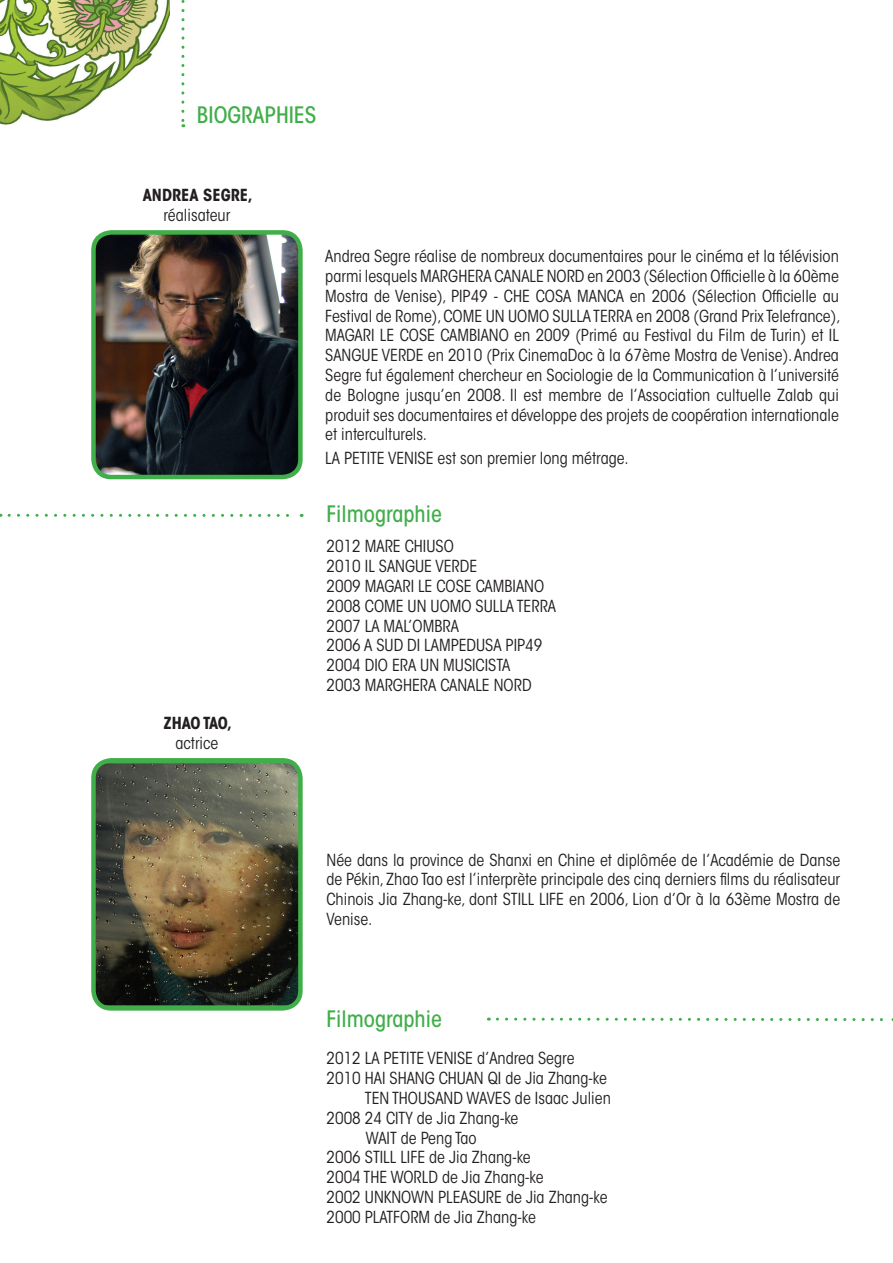
<style>
.page{position:relative;width:893px;height:1263px;background:#fff}
.page>*{position:absolute;margin:0;border:0;box-sizing:border-box;transform-origin:0 0}
.t1{font:500 condensed 22.5px "ITC Avant Garde Std";color:#40ae49}
.t2{font:condensed 16.5px/19.8px "ITC Avant Garde Std";color:#231f20;text-align:justify}
.t3{font:700 condensed 16.5px/19.8px "ITC Avant Garde Std";color:#231f20;text-align:center}
.s1{font-weight:400}
</style>
<div class="page">
<svg style="left:181px;top:0;width:4px;height:127px"></svg>
<img style="left:96px;top:235px;width:202px;height:239px">
<div style="left:91px;top:230px;width:212px;height:249px;border:4px solid #40ae49;border-radius:18px"></div>
<img style="left:96px;top:763px;width:202px;height:242px">
<div style="left:91px;top:758px;width:212px;height:253px;border:4px solid #40ae49;border-radius:18px"></div>
<svg style="left:9px;top:514px;width:293px;height:3px"></svg>
<img style="left:0;top:0;width:169px;height:125px">
<svg style="left:488px;top:1017px;width:405px;height:4px"></svg>
<p class="t1" style="left:197px;top:101px;width:121px">BIOGRAPHIES</p>
<p class="t3" style="left:143px;top:185px;width:112px">ANDREA SEGRE, <span class="s1">réalisateur</span></p>
<p class="t3" style="left:163px;top:713px;width:70px">ZHAO TAO,</p>
<p class="t2" style="left:175px;top:733px;width:44px">actrice</p>
<p class="t2" style="left:325px;top:246px;width:517px">Andrea Segre réalise de nombreux documentaires pour le cinéma et la télévision parmi lesquels MARGHERA CANALE NORD en 2003 (Sélection Officielle à la 60ème Mostra de Venise), PIP49 - CHE COSA MANCA en 2006 (Sélection Officielle au Festival de Rome), COME UN UOMO SULLA TERRA en 2008 (Grand Prix Telefrance), MAGARI LE COSE CAMBIANO en 2009 (Primé au Festival du Film de Turin) et IL SANGUE VERDE en 2010 (Prix CinemaDoc à la 67ème Mostra de Venise). Andrea Segre fut également chercheur en Sociologie de la Communication à l’université de Bologne jusqu’en 2008. Il est membre de l’Association cultuelle Zalab qui produit ses documentaires et développe des projets de coopération internationale et interculturels.</p>
<p class="t2" style="left:325px;top:449px;width:305px">LA PETITE VENISE est son premier long métrage.</p>
<p class="t1" style="left:326px;top:500px;width:117px">Filmographie</p>
<p class="t2" style="left:326px;top:537px;width:129px">2012 MARE CHIUSO</p>
<p class="t2" style="left:326px;top:556px;width:152px">2010 IL SANGUE VERDE</p>
<p class="t2" style="left:326px;top:576px;width:219px">2009 MAGARI LE COSE CAMBIANO</p>
<p class="t2" style="left:326px;top:596px;width:231px">2008 COME UN UOMO SULLA TERRA</p>
<p class="t2" style="left:326px;top:616px;width:134px">2007 LA MAL’OMBRA</p>
<p class="t2" style="left:326px;top:636px;width:217px">2006 A SUD DI LAMPEDUSA PIP49</p>
<p class="t2" style="left:326px;top:655px;width:185px">2004 DIO ERA UN MUSICISTA</p>
<p class="t2" style="left:326px;top:675px;width:207px">2003 MARGHERA CANALE NORD</p>
<p class="t2" style="left:326px;top:850px;width:515px">Née dans la province de Shanxi en Chine et diplômée de l’Académie de Danse de Pékin, Zhao Tao est l’interprète principale des cinq derniers films du réalisateur Chinois Jia Zhang-ke, dont STILL LIFE en 2006, Lion d’Or à la 63ème Mostra de Venise.</p>
<p class="t1" style="left:326px;top:1005px;width:117px">Filmographie</p>
<p class="t2" style="left:326px;top:1048px;width:250px">2012 LA PETITE VENISE d’Andrea Segre</p>
<p class="t2" style="left:326px;top:1068px;width:282px">2010 HAI SHANG CHUAN QI de Jia Zhang-ke</p>
<p class="t2" style="left:365px;top:1088px;width:247px">TEN THOUSAND WAVES de Isaac Julien</p>
<p class="t2" style="left:326px;top:1108px;width:193px">2008 24 CITY de Jia Zhang-ke</p>
<p class="t2" style="left:366px;top:1128px;width:113px">WAIT de Peng Tao</p>
<p class="t2" style="left:326px;top:1147px;width:206px">2006 STILL LIFE de Jia Zhang-ke</p>
<p class="t2" style="left:326px;top:1167px;width:219px">2004 THE WORLD de Jia Zhang-ke</p>
<p class="t2" style="left:326px;top:1187px;width:283px">2002 UNKNOWN PLEASURE de Jia Zhang-ke</p>
<p class="t2" style="left:326px;top:1207px;width:211px">2000 PLATFORM de Jia Zhang-ke</p>
</div>
